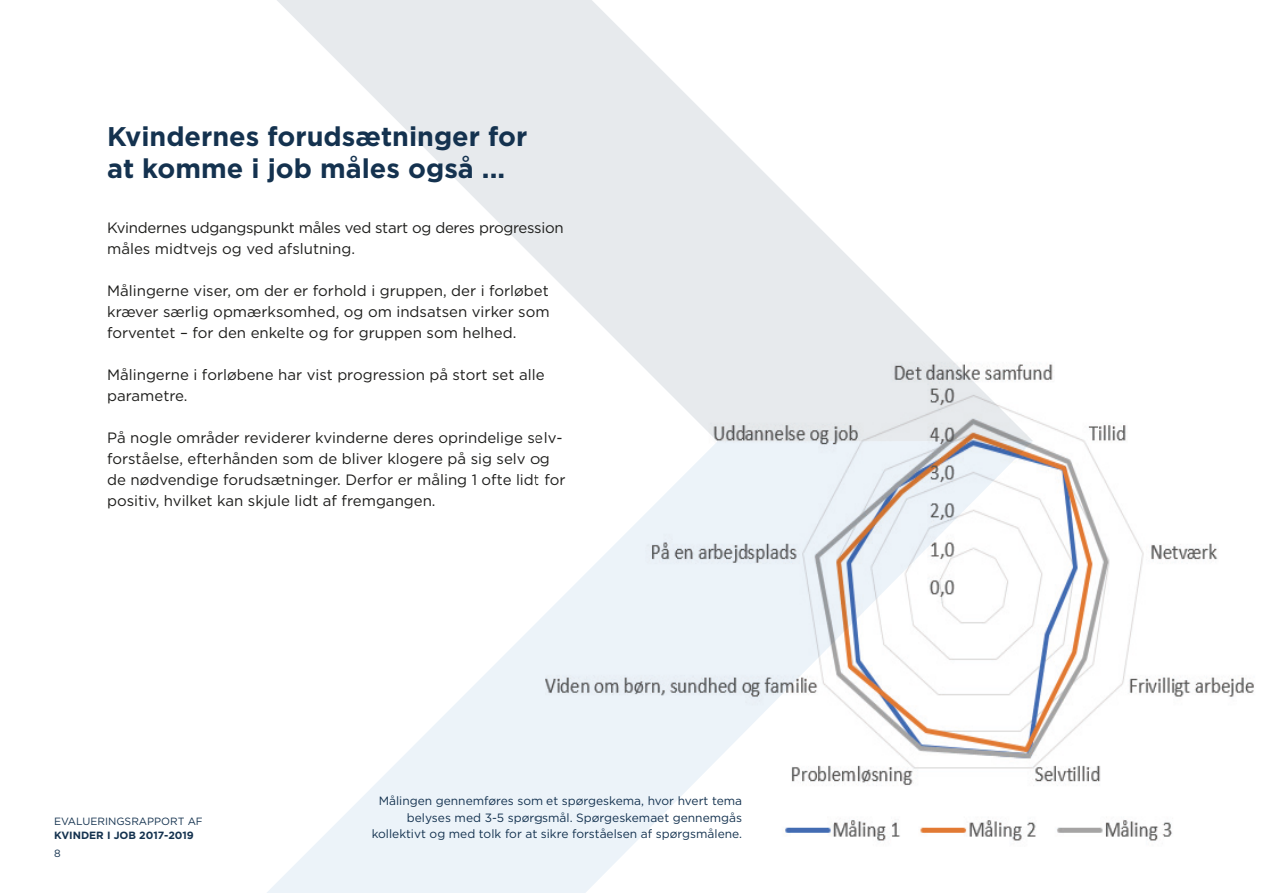
<style>
.page{position:relative;width:1263px;height:893px;background:#fff}
.page>*{position:absolute;margin:0;border:0;box-sizing:border-box;transform-origin:0 0}
.t1{font:700 27px/32.4px "Gotham";color:#14324f}
.t2{font:15px/21px "Gotham";color:#1d1d1b}
.t3{font:15px/21px "Gotham";letter-spacing:-.02em;color:#1d1d1b}
.t4{font:12px/16.5px "Gotham";color:#14324f;text-align:right}
.t5{font:10.5px/13.5px "Gotham";color:#14324f}
.s1{font-weight:700}
</style>
<div class="page">
<svg style="left:267px;top:624px;width:363px;height:269px;fill:#ecf3f9"></svg>
<svg style="left:277px;top:0;width:667px;height:352px"></svg>
<img style="left:536px;top:352px;width:718px;height:495px">
<p class="t1" style="left:107px;top:120px;width:422px">Kvindernes forudsætninger for at komme i job måles også ...</p>
<p class="t3" style="left:107px;top:217px;width:458px">Kvindernes udgangspunkt måles ved start og deres progression måles midtvejs og ved afslutning.</p>
<p class="t2" style="left:107px;top:280px;width:444px;text-align:justify">Målingerne viser, om der er forhold i gruppen, der i forløbet kræver særlig opmærksomhed, og om indsatsen virker som forventet – for den enkelte og for gruppen som helhed.</p>
<p class="t2" style="left:107px;top:364px;width:439px">Målingerne i forløbene har vist progression på stort set alle parametre.</p>
<p class="t2" style="left:107px;top:427px;width:460px">På nogle områder reviderer kvinderne deres oprindelige selv&shy;forståelse, efterhånden som de bliver klogere på sig selv og de nødvendige forudsætninger. Derfor er måling 1 ofte lidt for positiv, hvilket kan skjule lidt af fremgangen.</p>
<p class="t5" style="left:54px;top:815px;width:150px">EVALUERINGSRAPPORT AF<br><span class="s1">KVINDER I JOB 2017-2019</span></p>
<p class="t5" style="left:54px;top:847px;width:8px">8</p>
<p class="t4" style="left:372px;top:793px;width:372px">Målingen gennemføres som et spørgeskema, hvor hvert tema belyses med 3-5 spørgsmål. Spørgeskemaet gennemgås kollektivt og med tolk for at sikre forståelsen af spørgsmålene.</p>
</div>
